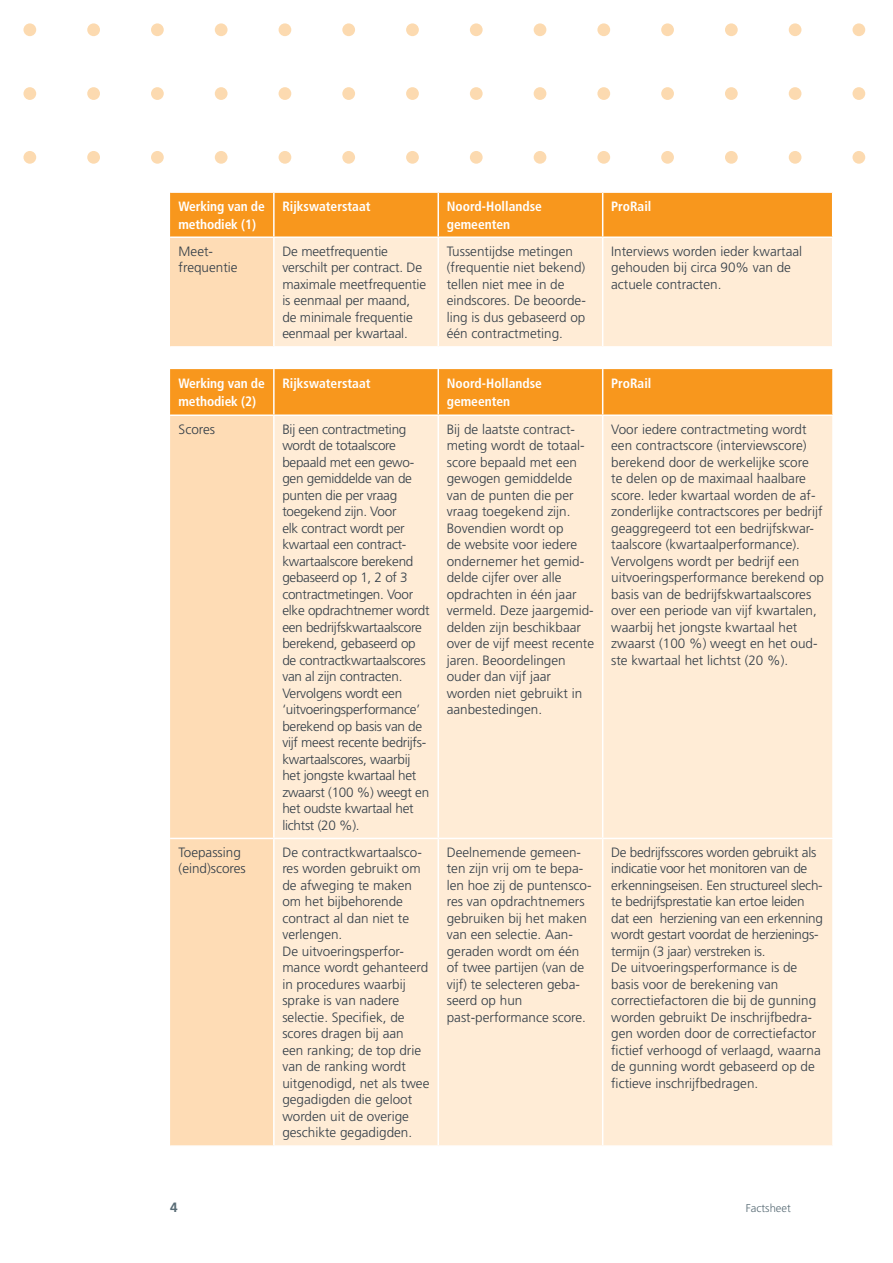
<style>
.page{position:relative;width:893px;height:1263px;background:#fff}
.page>*{position:absolute;margin:0;border:0;box-sizing:border-box;transform-origin:0 0}
.t1{font:300 13.5px/16.5px "Frutiger";color:#333e48}
.t2{font:300 13.5px/16.5px "Frutiger";letter-spacing:-.02em;color:#333e48}
.t3{font:700 condensed 13.5px/18px "Frutiger";color:#fff}
.t4{font:700 13.5px "Frutiger";color:#596c76}
.t5{font:300 11.25px "Frutiger";color:#596c76}
</style>
<div class="page">
<svg style="left:23px;top:23px;width:13px;height:13px"></svg>
<svg style="left:23px;top:87px;width:13px;height:13px"></svg>
<svg style="left:23px;top:151px;width:13px;height:13px"></svg>
<svg style="left:87px;top:23px;width:13px;height:13px"></svg>
<svg style="left:87px;top:87px;width:13px;height:13px"></svg>
<svg style="left:87px;top:151px;width:13px;height:13px"></svg>
<svg style="left:151px;top:23px;width:13px;height:13px"></svg>
<svg style="left:151px;top:87px;width:13px;height:13px"></svg>
<svg style="left:151px;top:151px;width:13px;height:13px"></svg>
<svg style="left:215px;top:23px;width:13px;height:13px"></svg>
<svg style="left:215px;top:87px;width:13px;height:13px"></svg>
<svg style="left:215px;top:151px;width:13px;height:13px"></svg>
<div style="left:279px;top:23px;width:12px;height:13px;background:#fcdab0;border-radius:50%"></div>
<div style="left:279px;top:87px;width:12px;height:13px;background:#fcdab0;border-radius:50%"></div>
<div style="left:279px;top:151px;width:12px;height:13px;background:#fcdab0;border-radius:50%"></div>
<svg style="left:342px;top:23px;width:13px;height:13px"></svg>
<svg style="left:342px;top:87px;width:13px;height:13px"></svg>
<svg style="left:342px;top:151px;width:13px;height:13px"></svg>
<svg style="left:406px;top:23px;width:13px;height:13px"></svg>
<svg style="left:406px;top:87px;width:13px;height:13px"></svg>
<svg style="left:406px;top:151px;width:13px;height:13px"></svg>
<svg style="left:470px;top:23px;width:13px;height:13px"></svg>
<svg style="left:470px;top:87px;width:13px;height:13px"></svg>
<svg style="left:470px;top:151px;width:13px;height:13px"></svg>
<div style="left:534px;top:23px;width:12px;height:13px;background:#fcdab0;border-radius:50%"></div>
<div style="left:534px;top:87px;width:12px;height:13px;background:#fcdab0;border-radius:50%"></div>
<div style="left:534px;top:151px;width:12px;height:13px;background:#fcdab0;border-radius:50%"></div>
<svg style="left:597px;top:23px;width:13px;height:13px"></svg>
<svg style="left:597px;top:87px;width:13px;height:13px"></svg>
<svg style="left:597px;top:151px;width:13px;height:13px"></svg>
<svg style="left:661px;top:23px;width:13px;height:13px"></svg>
<svg style="left:661px;top:87px;width:13px;height:13px"></svg>
<svg style="left:661px;top:151px;width:13px;height:13px"></svg>
<svg style="left:725px;top:23px;width:13px;height:13px"></svg>
<svg style="left:725px;top:87px;width:13px;height:13px"></svg>
<svg style="left:725px;top:151px;width:13px;height:13px"></svg>
<div style="left:789px;top:23px;width:12px;height:13px;background:#fcdab0;border-radius:50%"></div>
<div style="left:789px;top:87px;width:12px;height:13px;background:#fcdab0;border-radius:50%"></div>
<div style="left:789px;top:151px;width:12px;height:13px;background:#fcdab0;border-radius:50%"></div>
<svg style="left:852px;top:23px;width:13px;height:13px"></svg>
<svg style="left:852px;top:87px;width:13px;height:13px"></svg>
<svg style="left:852px;top:151px;width:13px;height:13px"></svg>
<div style="left:170px;top:193px;width:662px;height:43px;background:#f8971d"></div>
<div style="left:170px;top:237px;width:104px;height:110px;background:#fedcb5"></div>
<div style="left:275px;top:238px;width:557px;height:108px;background:#ffecd6"></div>
<hr style="left:273px;top:193px;width:2px;height:43px;background:#fff">
<hr style="left:437px;top:193px;width:2px;height:43px;background:#fff">
<hr style="left:602px;top:193px;width:1px;height:43px;background:#fff">
<hr style="left:273px;top:238px;width:2px;height:108px;background:#fff">
<hr style="left:437px;top:238px;width:2px;height:108px;background:#fff">
<hr style="left:602px;top:238px;width:1px;height:108px;background:#fff">
<hr style="left:170px;top:346px;width:104px;height:2px;background:#fff">
<hr style="left:170px;top:236px;width:104px;height:2px;background:#fff">
<div style="left:170px;top:369px;width:662px;height:45px;background:#f8971d"></div>
<div style="left:170px;top:416px;width:103px;height:729px;background:#fedcb5"></div>
<div style="left:275px;top:416px;width:557px;height:729px;background:#ffecd6"></div>
<hr style="left:273px;top:369px;width:2px;height:45px;background:#fff">
<hr style="left:437px;top:369px;width:2px;height:45px;background:#fff">
<hr style="left:602px;top:369px;width:1px;height:45px;background:#fff">
<hr style="left:437px;top:416px;width:2px;height:422px;background:#fff">
<hr style="left:602px;top:416px;width:1px;height:422px;background:#fff">
<hr style="left:170px;top:838px;width:104px;height:1px;background:#fff">
<hr style="left:274px;top:838px;width:164px;height:1px;background:#fff">
<hr style="left:438px;top:838px;width:165px;height:1px;background:#fff">
<hr style="left:437px;top:839px;width:2px;height:306px;background:#fff">
<hr style="left:603px;top:838px;width:231px;height:1px;background:#fff">
<hr style="left:602px;top:839px;width:1px;height:306px;background:#fff">
<p class="t3" style="left:179px;top:197px;width:88px">Werking van de methodiek (1)</p>
<p class="t3" style="left:282px;top:197px;width:90px">Rijkswaterstaat</p>
<p class="t3" style="left:447px;top:197px;width:97px">Noord-Hollandse gemeenten</p>
<p class="t3" style="left:611px;top:197px;width:42px">ProRail</p>
<p class="t1" style="left:179px;top:243px;width:61px">Meet&shy;frequentie</p>
<p class="t1" style="left:282px;top:243px;width:145px">De meetfrequentie verschilt per contract. De maximale meetfrequentie is eenmaal per maand, de minimale frequentie eenmaal per kwartaal.</p>
<p class="t1" style="left:447px;top:243px;width:141px">Tussentijdse metingen (frequentie niet bekend) tellen niet mee in de eindscores. De beoorde&shy;ling is dus gebaseerd op één contractmeting.</p>
<p class="t1" style="left:611px;top:243px;width:193px">Interviews worden ieder kwartaal gehouden bij circa 90% van de actuele contracten.</p>
<p class="t3" style="left:179px;top:374px;width:88px">Werking van de methodiek (2)</p>
<p class="t3" style="left:282px;top:374px;width:90px">Rijkswaterstaat</p>
<p class="t3" style="left:447px;top:374px;width:97px">Noord-Hollandse gemeenten</p>
<p class="t3" style="left:611px;top:374px;width:42px">ProRail</p>
<p class="t1" style="left:179px;top:421px;width:38px">Scores</p>
<p class="t2" style="left:282px;top:421px;width:149px">Bij een contractmeting wordt de totaalscore bepaald met een gewo&shy;gen gemiddelde van de punten die per vraag toegekend zijn. Voor<br>elk contract wordt per kwartaal een contract&shy;kwartaalscore berekend gebaseerd op 1, 2 of 3 contractmetingen. Voor elke opdrachtnemer wordt een bedrijfskwartaalscore berekend, gebaseerd op de contractkwartaalscores van al zijn contracten.<br>Vervolgens wordt een ‘uitvoeringsperformance’ berekend op basis van de vijf meest recente bedrijfs&shy;kwartaalscores, waarbij het jongste kwartaal het zwaarst (100 %) weegt en het oudste kwartaal het lichtst (20 %).</p>
<p class="t1" style="left:447px;top:421px;width:149px">Bij de laatste contract&shy;meting wordt de totaal&shy;score bepaald met een gewogen gemiddelde van de punten die per vraag toegekend zijn.<br>Bovendien wordt op<br>de website voor iedere ondernemer het gemid&shy;delde cijfer over alle opdrachten in één jaar vermeld. Deze jaargemid&shy;delden zijn beschikbaar over de vijf meest recente jaren. Beoordelingen ouder dan vijf jaar worden niet gebruikt in aanbestedingen.</p>
<p class="t1" style="left:611px;top:421px;width:214px">Voor iedere contractmeting wordt een contractscore (interviewscore) berekend door de werkelijke score<br>te delen op de maximaal haalbare score. Ieder kwartaal worden de af&shy;zonderlijke contractscores per bedrijf geaggregeerd tot een bedrijfskwar&shy;taalscore (kwartaalperformance).<br>Vervolgens wordt per bedrijf een uitvoeringsperformance berekend op basis van de bedrijfskwartaalscores over een periode van vijf kwartalen, waarbij het jongste kwartaal het zwaarst (100 %) weegt en het oud&shy;ste kwartaal het lichtst (20 %).</p>
<p class="t1" style="left:179px;top:844px;width:69px">Toepassing (eind)scores</p>
<p class="t1" style="left:282px;top:844px;width:149px">De contractkwartaalsco&shy;res worden gebruikt om de afweging te maken om het bijbehorende contract al dan niet te verlengen.<br>De uitvoeringsperfor&shy;mance wordt gehanteerd in procedures waarbij sprake is van nadere selectie. Specifiek, de scores dragen bij aan<br>een ranking; de top drie van de ranking wordt uitgenodigd, net als twee gegadigden die geloot worden uit de overige geschikte gegadigden.</p>
<p class="t1" style="left:447px;top:844px;width:146px">Deelnemende gemeen&shy;ten zijn vrij om te bepa&shy;len hoe zij de puntensco&shy;res van opdrachtnemers gebruiken bij het maken van een selectie. Aan&shy;geraden wordt om één of twee partijen (van de vijf) te selecteren geba&shy;seerd op hun past-performance score.</p>
<p class="t2" style="left:611px;top:844px;width:213px">De bedrijfsscores worden gebruikt als indicatie voor het monitoren van de erkenningseisen. Een structureel slech&shy;te bedrijfsprestatie kan ertoe leiden dat een herziening van een erkenning wordt gestart voordat de herzienings&shy;termijn (3 jaar) verstreken is.<br>De uitvoeringsperformance is de basis voor de berekening van correctiefactoren die bij de gunning worden gebruikt De inschrijfbedra&shy;gen worden door de correctiefactor fictief verhoogd of verlaagd, waarna de gunning wordt gebaseerd op de fictieve inschrijfbedragen.</p>
<p class="t4" style="left:170px;top:1199px;width:9px">4</p>
<p class="t5" style="left:746px;top:1202px;width:46px">Factsheet</p>
</div>
